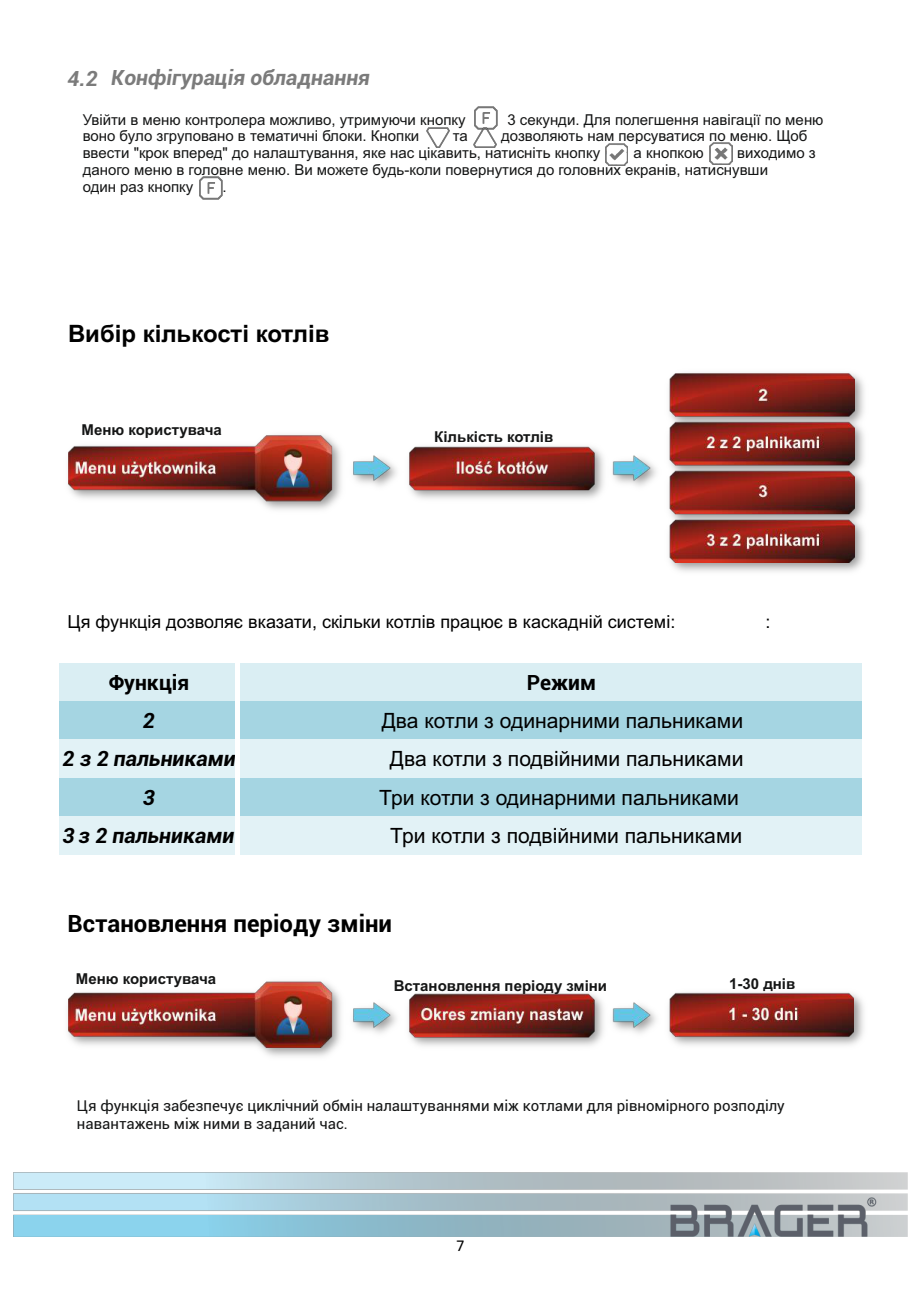
<style>
.page{position:relative;width:920px;height:1289px;background:#fff}
.page>*{position:absolute;margin:0;border:0;box-sizing:border-box;transform-origin:0 0}
.t1{font:700 24px "Roboto";color:#000}
.t2{font:700 24px "Arial";color:#000}
.t3{font:21px "Arial";color:#000}
.t4{font:italic 700 21px "Roboto";color:#000}
.t5{font:italic 700 21px "Roboto";color:#7b7b7b}
.t6{font:700 21px "Roboto";color:#000}
.t7{font:18px "Arial";color:#000}
.t8{font:16.5px "Calibri";color:#000}
.t9{font:15px/16.8px "Arial";color:#151616}
.t10{font:15px/18px "Roboto";color:#151616}
.t11{font:700 15px "Arial";color:#151616}
</style>
<div class="page">
<img style="left:14px;top:1172px;width:893px;height:64px">
<img style="left:474px;top:106px;width:24px;height:21px">
<img style="left:427px;top:127px;width:23px;height:21px">
<img style="left:473px;top:127px;width:23px;height:21px">
<img style="left:605px;top:143px;width:22px;height:23px">
<img style="left:709px;top:142px;width:23px;height:23px">
<img style="left:68px;top:374px;width:796px;height:198px">
<img style="left:69px;top:373px;width:785px;height:189px">
<img style="left:67px;top:994px;width:797px;height:63px">
<img style="left:68px;top:981px;width:785px;height:69px">
<div style="left:59px;top:663px;width:176px;height:7px;background:#daeef3"></div>
<div style="left:59px;top:670px;width:9px;height:24px;background:#daeef3"></div>
<div style="left:230px;top:670px;width:5px;height:24px;background:#daeef3"></div>
<div style="left:59px;top:694px;width:176px;height:7px;background:#daeef3"></div>
<div style="left:68px;top:670px;width:162px;height:24px;background:#daeef3"></div>
<div style="left:240px;top:663px;width:621px;height:7px;background:#daeef3"></div>
<div style="left:240px;top:670px;width:6px;height:24px;background:#daeef3"></div>
<div style="left:853px;top:670px;width:8px;height:24px;background:#daeef3"></div>
<div style="left:240px;top:694px;width:621px;height:7px;background:#daeef3"></div>
<div style="left:246px;top:670px;width:607px;height:24px;background:#daeef3"></div>
<div style="left:59px;top:701px;width:176px;height:7px;background:#a5d5e2"></div>
<div style="left:59px;top:708px;width:9px;height:24px;background:#a5d5e2"></div>
<div style="left:230px;top:708px;width:5px;height:24px;background:#a5d5e2"></div>
<div style="left:59px;top:732px;width:176px;height:8px;background:#a5d5e2"></div>
<div style="left:68px;top:708px;width:162px;height:24px;background:#a5d5e2"></div>
<div style="left:240px;top:701px;width:621px;height:7px;background:#a5d5e2"></div>
<div style="left:240px;top:708px;width:6px;height:24px;background:#a5d5e2"></div>
<div style="left:853px;top:708px;width:8px;height:24px;background:#a5d5e2"></div>
<div style="left:240px;top:732px;width:621px;height:8px;background:#a5d5e2"></div>
<div style="left:246px;top:708px;width:607px;height:24px;background:#a5d5e2"></div>
<div style="left:59px;top:740px;width:176px;height:7px;background:#e2f2f6"></div>
<div style="left:59px;top:747px;width:9px;height:24px;background:#e2f2f6"></div>
<div style="left:230px;top:747px;width:5px;height:24px;background:#e2f2f6"></div>
<div style="left:59px;top:771px;width:176px;height:7px;background:#e2f2f6"></div>
<div style="left:68px;top:747px;width:162px;height:24px;background:#e2f2f6"></div>
<div style="left:240px;top:740px;width:621px;height:7px;background:#e2f2f6"></div>
<div style="left:240px;top:747px;width:6px;height:24px;background:#e2f2f6"></div>
<div style="left:853px;top:747px;width:8px;height:24px;background:#e2f2f6"></div>
<div style="left:240px;top:771px;width:621px;height:7px;background:#e2f2f6"></div>
<div style="left:246px;top:747px;width:607px;height:24px;background:#e2f2f6"></div>
<div style="left:59px;top:778px;width:176px;height:7px;background:#a5d5e2"></div>
<div style="left:59px;top:785px;width:9px;height:24px;background:#a5d5e2"></div>
<div style="left:230px;top:785px;width:5px;height:24px;background:#a5d5e2"></div>
<div style="left:59px;top:809px;width:176px;height:7px;background:#a5d5e2"></div>
<div style="left:68px;top:785px;width:162px;height:24px;background:#a5d5e2"></div>
<div style="left:240px;top:778px;width:621px;height:7px;background:#a5d5e2"></div>
<div style="left:240px;top:785px;width:6px;height:24px;background:#a5d5e2"></div>
<div style="left:240px;top:809px;width:621px;height:7px;background:#a5d5e2"></div>
<div style="left:246px;top:785px;width:615px;height:24px;background:#a5d5e2"></div>
<div style="left:59px;top:816px;width:176px;height:7px;background:#e2f2f6"></div>
<div style="left:59px;top:823px;width:9px;height:24px;background:#e2f2f6"></div>
<div style="left:230px;top:823px;width:5px;height:24px;background:#e2f2f6"></div>
<div style="left:59px;top:847px;width:176px;height:7px;background:#e2f2f6"></div>
<div style="left:68px;top:823px;width:162px;height:24px;background:#e2f2f6"></div>
<div style="left:240px;top:816px;width:621px;height:7px;background:#e2f2f6"></div>
<div style="left:240px;top:823px;width:6px;height:24px;background:#e2f2f6"></div>
<div style="left:853px;top:823px;width:8px;height:24px;background:#e2f2f6"></div>
<div style="left:240px;top:847px;width:621px;height:7px;background:#e2f2f6"></div>
<div style="left:246px;top:823px;width:607px;height:24px;background:#e2f2f6"></div>
<img style="left:199px;top:176px;width:24px;height:23px">
<h2 class="t5" style="left:68px;top:69px;width:304px">4.2 Конфігурація обладнання</h2>
<p class="t9" style="left:83px;top:112px;width:384px">Увійти в меню контролера можливо, утримуючи кнопку</p>
<p class="t9" style="left:507px;top:112px;width:317px">3 секунди. Для полегшення навігації по меню</p>
<p class="t9" style="left:83px;top:129px;width:338px">воно було згруповано в тематичні блоки. Кнопки</p>
<p class="t9" style="left:452px;top:129px;width:16px">та</p>
<p class="t9" style="left:83px;top:129px;width:726px;text-indent:418px">дозволяють нам персуватися по меню. Щоб ввести "крок вперед" до налаштування, яке нас цікавить, натисніть кнопку</p>
<p class="t9" style="left:83px;top:146px;width:734px;text-indent:654px">виходимо з даного меню в головне меню. Ви можете будь-коли повернутися до головних екранів, натиснувши<br>один раз кнопку</p>
<p class="t9" style="left:633px;top:146px;width:72px">а кнопкою</p>
<p class="t9" style="left:223px;top:179px;width:6px">.</p>
<h1 class="t2" style="left:68px;top:325px;width:263px">Вибір кількості котлів</h1>
<p class="t11" style="left:82px;top:424px;width:142px">Меню користувача</p>
<p class="t11" style="left:434px;top:431px;width:120px">Кількість котлів</p>
<p class="t7" style="left:68px;top:615px;width:609px">Ця функція дозволяє вказати, скільки котлів працює в каскадній системі:</p>
<p class="t7" style="left:765px;top:615px;width:7px">:</p>
<h2 class="t6" style="left:109px;top:674px;width:82px">Функція</h2>
<h2 class="t6" style="left:527px;top:674px;width:71px">Режим</h2>
<h2 class="t4" style="left:143px;top:712px;width:14px">2</h2>
<h2 class="t3" style="left:381px;top:712px;width:363px">Два котли з одинарними пальниками</h2>
<h2 class="t4" style="left:62px;top:750px;width:175px">2 з 2 пальниками</h2>
<h2 class="t3" style="left:390px;top:751px;width:355px">Два котли з подвійними пальниками</h2>
<h2 class="t4" style="left:143px;top:788px;width:14px">3</h2>
<h2 class="t3" style="left:379px;top:789px;width:361px">Три котли з одинарними пальниками</h2>
<h2 class="t4" style="left:62px;top:827px;width:173px">3 з 2 пальниками</h2>
<h2 class="t3" style="left:390px;top:827px;width:353px">Три котли з подвійними пальниками</h2>
<h1 class="t1" style="left:68px;top:914px;width:326px">Встановлення періоду зміни</h1>
<p class="t11" style="left:76px;top:973px;width:142px">Меню користувача</p>
<p class="t11" style="left:394px;top:980px;width:215px">Встановлення періоду зміни</p>
<p class="t11" style="left:729px;top:978px;width:68px">1-30 днів</p>
<p class="t10" style="left:77px;top:1098px;width:709px">Ця функція забезпечує циклічний обмін налаштуваннями між котлами для рівномірного розподілу навантажень між ними в заданий час.</p>
<p class="t8" style="left:456px;top:1238px;width:10px">7</p>
</div>
